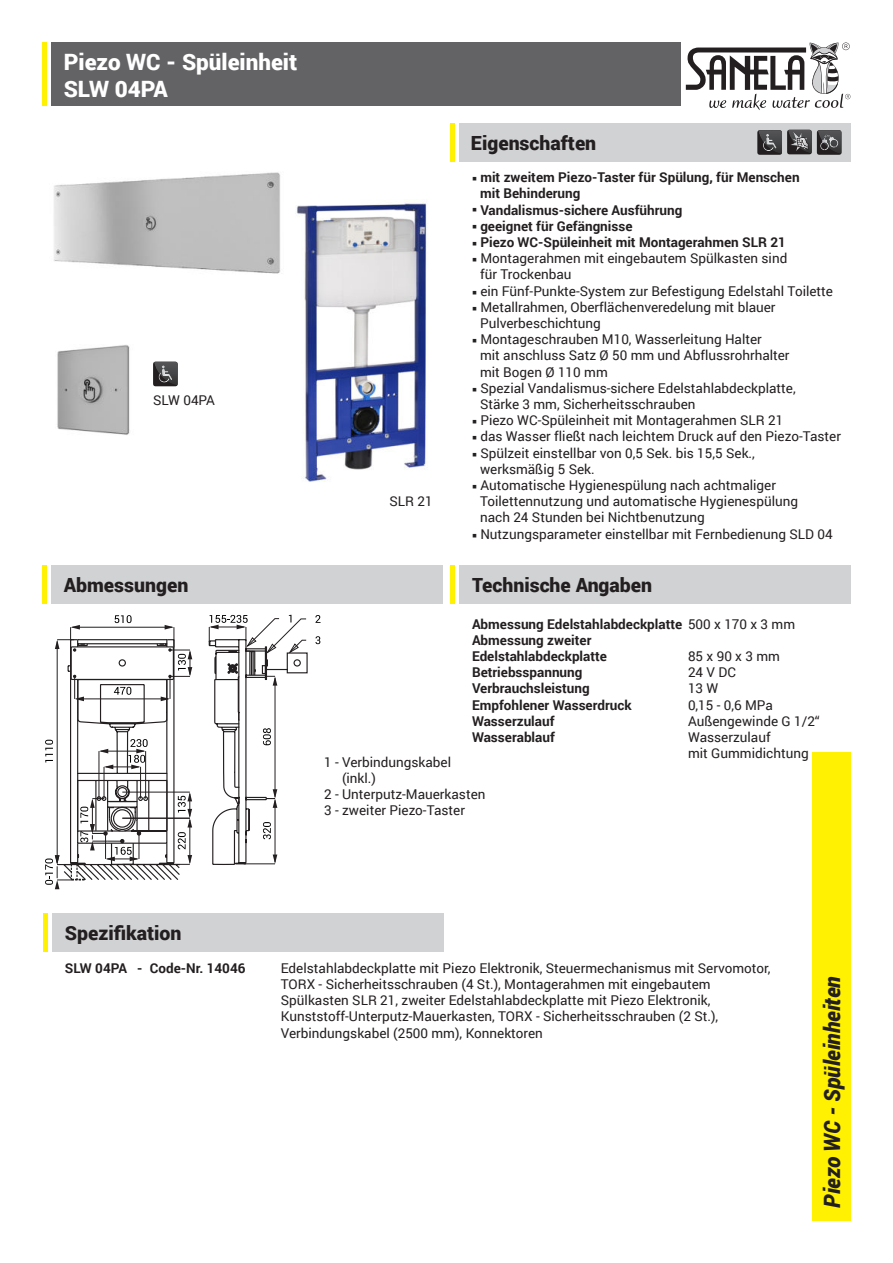
<style>
.page{position:relative;width:893px;height:1263px;background:#fff}
.page>*{position:absolute;margin:0;border:0;box-sizing:border-box;transform-origin:0 0}
.t1{font:900 22.5px/26.2px "Roboto";color:#fff}
.t2{font:italic 900 22.5px "Roboto";color:#231f20;scale:.95 1}
.t3{font:900 19.5px "Roboto";color:#231f20}
.t4{font:13.5px/16.2px "Roboto";color:#231f20}
.t5{font:700 13.5px/16.2px "Roboto";color:#231f20}
.s1{font-weight:400}
</style>
<div class="page">
<img style="left:54px;top:172px;width:227px;height:102px">
<div style="left:51px;top:43px;width:629px;height:63px;background:#636366"></div>
<div style="left:459px;top:123px;width:391px;height:39px;background:#d1d2d4"></div>
<div style="left:51px;top:566px;width:391px;height:38px;background:#d1d2d4"></div>
<div style="left:812px;top:752px;width:38px;height:468px;background:#fff101"></div>
<svg style="left:686px;top:43px;width:164px;height:67px"></svg>
<hr style="left:43px;top:43px;width:4px;height:63px;background:#fff101">
<hr style="left:43px;top:566px;width:4px;height:38px;background:#fff101">
<div style="left:459px;top:566px;width:391px;height:38px;background:#d1d2d4"></div>
<hr style="left:451px;top:566px;width:4px;height:38px;background:#fff101">
<hr style="left:451px;top:123px;width:4px;height:39px;background:#fff101">
<div style="left:52px;top:913px;width:391px;height:38px;background:#d1d2d4"></div>
<hr style="left:44px;top:913px;width:4px;height:38px;background:#fff101">
<svg style="left:757px;top:130px;width:84px;height:25px"></svg>
<svg style="left:153px;top:362px;width:25px;height:24px"></svg>
<img style="left:296px;top:200px;width:131px;height:282px">
<svg style="left:315px;top:636px;width:5px;height:8px"></svg>
<svg style="left:315px;top:615px;width:6px;height:8px"></svg>
<svg style="left:45px;top:615px;width:263px;height:274px"></svg>
<img style="left:57px;top:345px;width:73px;height:90px">
<h1 class="t1" style="left:64px;top:51px;width:235px">Piezo WC - Spüleinheit<br>SLW 04PA</h1>
<p class="t4" style="left:153px;top:393px;width:63px">SLW 04PA</p>
<h2 class="t3" style="left:64px;top:577px;width:126px">Abmessungen</h2>
<p class="t4" style="left:389px;top:494px;width:45px">SLR 21</p>
<h2 class="t3" style="left:471px;top:135px;width:127px">Eigenschaften</h2>
<p class="t5" style="left:480px;top:170px;width:321px;text-indent:-8px">○ mit zweitem Piezo-Taster für Spülung, für Menschen mit Behinderung</p>
<p class="t5" style="left:472px;top:203px;width:212px">○ Vandalismus-sichere Ausführung</p>
<p class="t5" style="left:472px;top:219px;width:162px">○ geeignet für Gefängnisse</p>
<p class="t5" style="left:472px;top:235px;width:315px">○ Piezo WC-Spüleinheit mit Montagerahmen SLR 21</p>
<p class="t4" style="left:480px;top:251px;width:309px;text-indent:-8px">○ Montagerahmen mit eingebautem Spülkasten sind für Trockenbau</p>
<p class="t4" style="left:472px;top:284px;width:363px">○ ein Fünf-Punkte-System zur Befestigung Edelstahl Toilette</p>
<p class="t4" style="left:480px;top:298px;width:297px;text-indent:-8px">○ Metallrahmen, Oberflächenveredelung mit blauer<br>Pulverbeschichtung</p>
<p class="t4" style="left:480px;top:332px;width:311px;text-indent:-8px">○ Montageschrauben M10, Wasserleitung Halter<br>mit anschluss Satz Ø 50 mm und Abflussrohrhalter mit Bogen Ø 110 mm</p>
<p class="t4" style="left:480px;top:381px;width:317px;text-indent:-8px">○ Spezial Vandalismus-sichere Edelstahlabdeckplatte,<br>Stärke 3 mm, Sicherheitsschrauben</p>
<p class="t4" style="left:472px;top:413px;width:313px">○ Piezo WC-Spüleinheit mit Montagerahmen SLR 21</p>
<p class="t4" style="left:472px;top:428px;width:371px">○ das Wasser fließt nach leichtem Druck auf den Piezo-Taster</p>
<p class="t4" style="left:480px;top:444px;width:276px;text-indent:-8px">○ Spülzeit einstellbar von 0,5 Sek. bis 15,5 Sek., werksmäßig 5 Sek.</p>
<p class="t4" style="left:480px;top:478px;width:319px;text-indent:-8px">○ Automatische Hygienespülung nach achtmaliger<br>Toilettennutzung und automatische Hygienespülung nach 24 Stunden bei Nichtbenutzung</p>
<p class="t4" style="left:472px;top:525px;width:362px">○ Nutzungsparameter einstellbar mit Fernbedienung SLD 04</p>
<h2 class="t3" style="left:472px;top:577px;width:182px">Technische Angaben</h2>
<p class="t5" style="left:472px;top:617px;width:325px">Abmessung Edelstahlabdeckplatte <span class="s1">500 x 170 x 3 mm<br></span>Abmessung zweiter<br>Edelstahlabdeckplatte</p>
<p class="t4" style="left:688px;top:648px;width:93px">85 x 90 x 3 mm</p>
<p class="t5" style="left:472px;top:665px;width:112px">Betriebsspannung</p>
<p class="t4" style="left:688px;top:664px;width:49px">24 V DC</p>
<p class="t5" style="left:472px;top:681px;width:119px">Verbrauchsleistung</p>
<p class="t4" style="left:688px;top:680px;width:32px">13 W</p>
<p class="t5" style="left:472px;top:698px;width:161px">Empfohlener Wasserdruck</p>
<p class="t4" style="left:688px;top:698px;width:86px">0,15 - 0,6 MPa</p>
<p class="t5" style="left:472px;top:714px;width:84px">Wasserzulauf</p>
<p class="t4" style="left:688px;top:712px;width:133px">Außengewinde G 1/2“</p>
<p class="t5" style="left:472px;top:730px;width:84px">Wasserablauf</p>
<p class="t4" style="left:688px;top:730px;width:122px">Wasserzulauf<br>mit Gummidichtung</p>
<p class="t4" style="left:324px;top:755px;width:129px">1 - Verbindungskabel</p>
<p class="t4" style="left:342px;top:769px;width:36px">(inkl.)</p>
<p class="t4" style="left:324px;top:787px;width:163px">2 - Unterputz-Mauerkasten</p>
<p class="t4" style="left:324px;top:802px;width:142px">3 - zweiter Piezo-Taster</p>
<h2 class="t3" style="left:65px;top:919px;width:118px">Spezifikation</h2>
<p class="t5" style="left:65px;top:961px;width:182px">SLW 04PA - Code-Nr. 14046</p>
<p class="t4" style="left:281px;top:959px;width:491px">Edelstahlabdeckplatte mit Piezo Elektronik, Steuermechanismus mit Servomotor, TORX - Sicherheitsschrauben (4 St.), Montagerahmen mit eingebautem Spülkasten SLR 21, zweiter Edelstahlabdeckplatte mit Piezo Elektronik, Kunststoff-Unterputz-Mauerkasten, TORX - Sicherheitsschrauben (2 St.), Verbindungskabel (2500 mm), Konnektoren</p>
<h1 class="t2" style="left:823px;top:1208px;width:245px;rotate:-90deg">Piezo WC - Spüleinheiten</h1>
</div>
